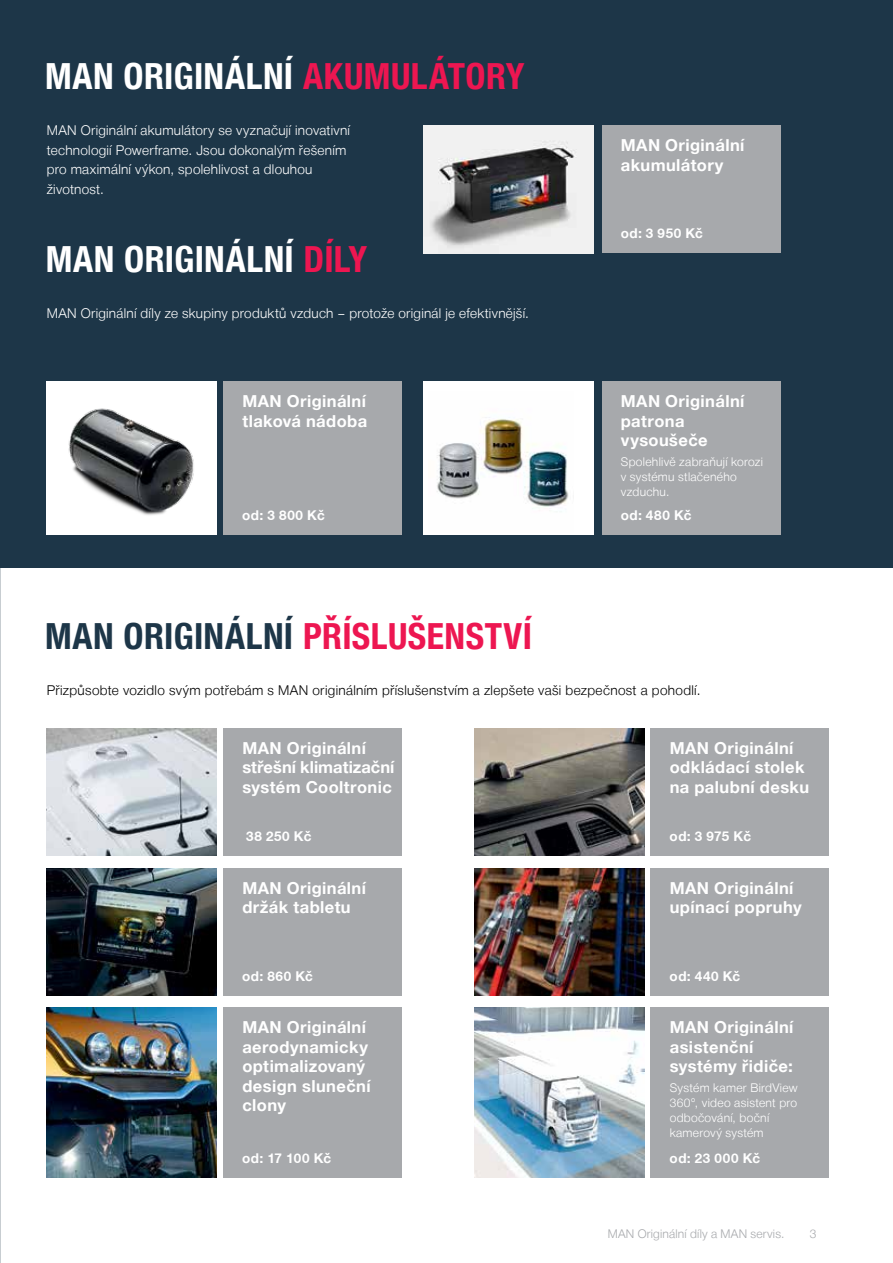
<style>
.page{position:relative;width:893px;height:1263px;background:#fff}
.page>*{position:absolute;margin:0;border:0;box-sizing:border-box;transform-origin:0 0}
.t1{font:700 36px "Man Global Condensed";letter-spacing:.01em;color:#fff}
.t2{font:700 36px "Man Global Condensed";letter-spacing:.01em;color:#1d3648}
.t3{font:700 16.5px/19.5px "Man Global";letter-spacing:.025em;color:#fff}
.t4{font:300 13.5px/19.5px "Man Global";letter-spacing:.02em;color:#fff}
.t5{font:300 13.5px "Man Global";letter-spacing:.025em;color:#000}
.t6{font:700 13.5px "Man Global";letter-spacing:.035em;color:#fff}
.t7{font:300 12px/15px "Man Global";letter-spacing:.025em;color:#fff}
.t8{font:300 12px "Man Global";letter-spacing:.015em;color:#a7a9ac}
.s1{color:#ed1651}
</style>
<div class="page">
<div style="left:0;top:0;width:893px;height:568px;background:#1d3648"></div>
<div style="left:602px;top:125px;width:178px;height:128px;background:#a7a9ac"></div>
<div style="left:223px;top:382px;width:179px;height:153px;background:#a7a9ac"></div>
<div style="left:602px;top:382px;width:178px;height:153px;background:#a7a9ac"></div>
<div style="left:651px;top:1008px;width:178px;height:170px;background:#a7a9ac"></div>
<div style="left:223px;top:728px;width:179px;height:128px;background:#a7a9ac"></div>
<div style="left:651px;top:728px;width:178px;height:128px;background:#a7a9ac"></div>
<div style="left:651px;top:868px;width:178px;height:128px;background:#a7a9ac"></div>
<div style="left:223px;top:868px;width:179px;height:128px;background:#a7a9ac"></div>
<div style="left:223px;top:1008px;width:179px;height:170px;background:#a7a9ac"></div>
<div style="left:47px;top:382px;width:170px;height:153px;background:#fff"></div>
<img style="left:68px;top:408px;width:126px;height:107px">
<div style="left:423px;top:382px;width:170px;height:153px;background:#fff"></div>
<img style="left:437px;top:417px;width:132px;height:95px">
<img style="left:423px;top:125px;width:170px;height:128px">
<img style="left:474px;top:1008px;width:170px;height:170px">
<img style="left:474px;top:728px;width:170px;height:128px">
<img style="left:47px;top:868px;width:170px;height:128px">
<img style="left:47px;top:1008px;width:170px;height:170px">
<img style="left:474px;top:868px;width:170px;height:128px">
<img style="left:47px;top:728px;width:170px;height:128px">
<h1 class="t1" style="left:45px;top:56px;width:481px">MAN ORIGINÁLNÍ <span class="s1">AKUMULÁTORY</span></h1>
<p class="t4" style="left:47px;top:121px;width:305px">MAN Originální akumulátory se vyznačují inovativní technologií Powerframe. Jsou dokonalým řešením pro maximální výkon, spolehlivost a dlouhou životnost.</p>
<h1 class="t1" style="left:46px;top:239px;width:323px">MAN ORIGINÁLNÍ <span class="s1">DÍLY</span></h1>
<p class="t4" style="left:47px;top:303px;width:484px">MAN Originální díly ze skupiny produktů vzduch – protože originál je efektivnější.</p>
<p class="t3" style="left:621px;top:136px;width:125px">MAN Originální akumulátory</p>
<p class="t6" style="left:621px;top:226px;width:84px">od: 3 950 Kč</p>
<p class="t3" style="left:242px;top:392px;width:126px">MAN Originální tlaková nádoba</p>
<p class="t3" style="left:621px;top:392px;width:125px">MAN Originální patrona vysoušeče</p>
<p class="t7" style="left:621px;top:454px;width:144px">Spolehlivě zabraňují korozi v systému stlačeného vzduchu.</p>
<p class="t6" style="left:242px;top:507px;width:84px">od: 3 800 Kč</p>
<p class="t6" style="left:621px;top:507px;width:72px">od: 480 Kč</p>
<h1 class="t2" style="left:45px;top:615px;width:489px">MAN ORIGINÁLNÍ <span class="s1">PŘÍSLUŠENSTVÍ</span></h1>
<p class="t5" style="left:47px;top:683px;width:655px">Přizpůsobte vozidlo svým potřebám s MAN originálním příslušenstvím a zlepšete vaši bezpečnost a pohodlí.</p>
<p class="t3" style="left:242px;top:738px;width:154px">MAN Originální střešní klimatizační systém Cooltronic</p>
<p class="t3" style="left:670px;top:738px;width:141px">MAN Originální odkládací stolek na palubní desku</p>
<p class="t6" style="left:246px;top:828px;width:67px">38 250 Kč</p>
<p class="t6" style="left:670px;top:828px;width:83px">od: 3 975 Kč</p>
<p class="t3" style="left:242px;top:878px;width:125px">MAN Originální držák tabletu</p>
<p class="t3" style="left:670px;top:878px;width:133px">MAN Originální upínací popruhy</p>
<p class="t6" style="left:242px;top:968px;width:72px">od: 860 Kč</p>
<p class="t6" style="left:670px;top:968px;width:72px">od: 440 Kč</p>
<p class="t3" style="left:242px;top:1018px;width:130px">MAN Originální aerodynamicky optimalizovaný design sluneční clony</p>
<p class="t6" style="left:242px;top:1150px;width:90px">od: 17 100 Kč</p>
<p class="t3" style="left:670px;top:1018px;width:125px">MAN Originální asistenční systémy řidiče:</p>
<p class="t7" style="left:670px;top:1080px;width:130px">Systém kamer BirdView<br>360°, video asistent pro odbočování, boční kamerový systém</p>
<p class="t6" style="left:670px;top:1150px;width:92px">od: 23 000 Kč</p>
<p class="t8" style="left:608px;top:1226px;width:178px">MAN Originální díly a MAN servis.</p>
<p class="t8" style="left:810px;top:1226px;width:8px">3</p>
</div>
